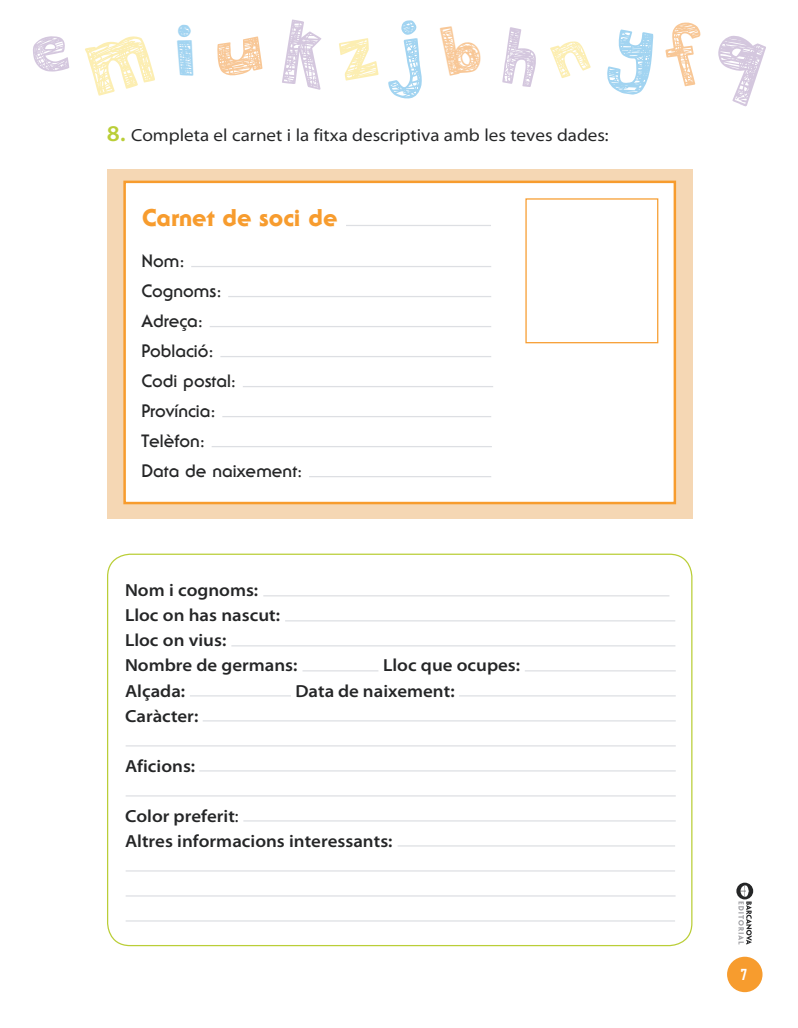
<style>
.page{position:relative;width:798px;height:1028px;background:#fff}
.page>*{position:absolute;margin:0;border:0;box-sizing:border-box;transform-origin:0 0}
.t1{font:800 23.75px "Serif Gothic Std";color:#f79c2e}
.t2{font:600 semi-expanded 17.5px/25px "Myriad Pro";color:#252627}
.t3{font:700 17.5px/30px "Serif Gothic Std";color:#252627}
.t4{font:semi-expanded 17.5px "Myriad Pro";color:#252627}
.t5{font:700 15px "Heading Pro";color:#fff}
.s1{font-weight:600;font-size:22.5px;color:#bace37}
.s2{font-weight:400}
</style>
<div class="page">
<div style="left:107px;top:170px;width:585px;height:348px;background:#f5d7b4"></div>
<div style="left:123px;top:181px;width:552px;height:323px;background:#fff;border:2px solid #f79c2e"></div>
<hr style="left:346px;top:225px;width:145px;height:1px;background:#dddfe3">
<hr style="left:191px;top:266px;width:300px;height:1px;background:#dddfe3">
<hr style="left:228px;top:296px;width:263px;height:1px;background:#dddfe3">
<hr style="left:210px;top:326px;width:281px;height:1px;background:#dddfe3">
<hr style="left:220px;top:356px;width:271px;height:1px;background:#dddfe3">
<hr style="left:243px;top:386px;width:250px;height:1px;background:#dddfe3">
<hr style="left:222px;top:416px;width:269px;height:1px;background:#dddfe3">
<hr style="left:211px;top:446px;width:280px;height:1px;background:#dddfe3">
<hr style="left:309px;top:476px;width:182px;height:1px;background:#dddfe3">
<hr style="left:263px;top:595px;width:406px;height:1px;background:#dddfe3">
<hr style="left:285px;top:620px;width:390px;height:1px;background:#dddfe3">
<hr style="left:231px;top:645px;width:444px;height:1px;background:#dddfe3">
<hr style="left:302px;top:670px;width:76px;height:1px;background:#dddfe3">
<hr style="left:524px;top:670px;width:151px;height:1px;background:#dddfe3">
<hr style="left:190px;top:695px;width:101px;height:1px;background:#dddfe3">
<hr style="left:459px;top:695px;width:216px;height:1px;background:#dddfe3">
<hr style="left:203px;top:720px;width:472px;height:1px;background:#dddfe3">
<hr style="left:126px;top:745px;width:549px;height:1px;background:#dddfe3">
<hr style="left:199px;top:770px;width:476px;height:1px;background:#dddfe3">
<hr style="left:126px;top:795px;width:549px;height:1px;background:#dddfe3">
<hr style="left:243px;top:820px;width:432px;height:1px;background:#dddfe3">
<hr style="left:397px;top:845px;width:277px;height:1px;background:#dddfe3">
<hr style="left:126px;top:870px;width:548px;height:1px;background:#dddfe3">
<hr style="left:126px;top:895px;width:549px;height:1px;background:#dddfe3">
<hr style="left:126px;top:920px;width:548px;height:1px;background:#dddfe3">
<div style="left:525px;top:198px;width:133px;height:145px;border:1px solid #f79c2e"></div>
<div style="left:726px;top:956px;width:36px;height:36px;background:#f79c2e;border-radius:50%"></div>
<svg style="left:736px;top:882px;width:16px;height:62px"></svg>
<p class="t4" style="left:107px;top:124px;width:503px"><span class="s1">8.</span> Completa el carnet i la fitxa descriptiva amb les teves dades:</p>
<h1 class="t1" style="left:142px;top:203px;width:197px">Carnet de soci de</h1>
<p class="t3" style="left:141px;top:246px;width:162px">Nom:<br>Cognoms:<br>Adreça:<br>Població:<br>Codi postal:<br>Província:<br>Telèfon:<br>Data de naixement:</p>
<p class="t2" style="left:125px;top:577px;width:174px">Nom i cognoms:<br>Lloc on has nascut:<br>Lloc on vius:<br>Nombre de germans:</p>
<p class="t2" style="left:383px;top:652px;width:138px">Lloc que ocupes:</p>
<p class="t2" style="left:125px;top:677px;width:62px">Alçada:</p>
<p class="t2" style="left:295px;top:677px;width:161px">Data de naixement:</p>
<p class="t2" style="left:125px;top:702px;width:75px">Caràcter:</p>
<p class="t2" style="left:125px;top:752px;width:72px">Aficions:</p>
<p class="t2" style="left:125px;top:802px;width:269px">Color preferit<span class="s2">:<br></span>Altres informacions interessants:</p>
<p class="t5" style="left:740px;top:965px;width:8px">7</p>
</div>
